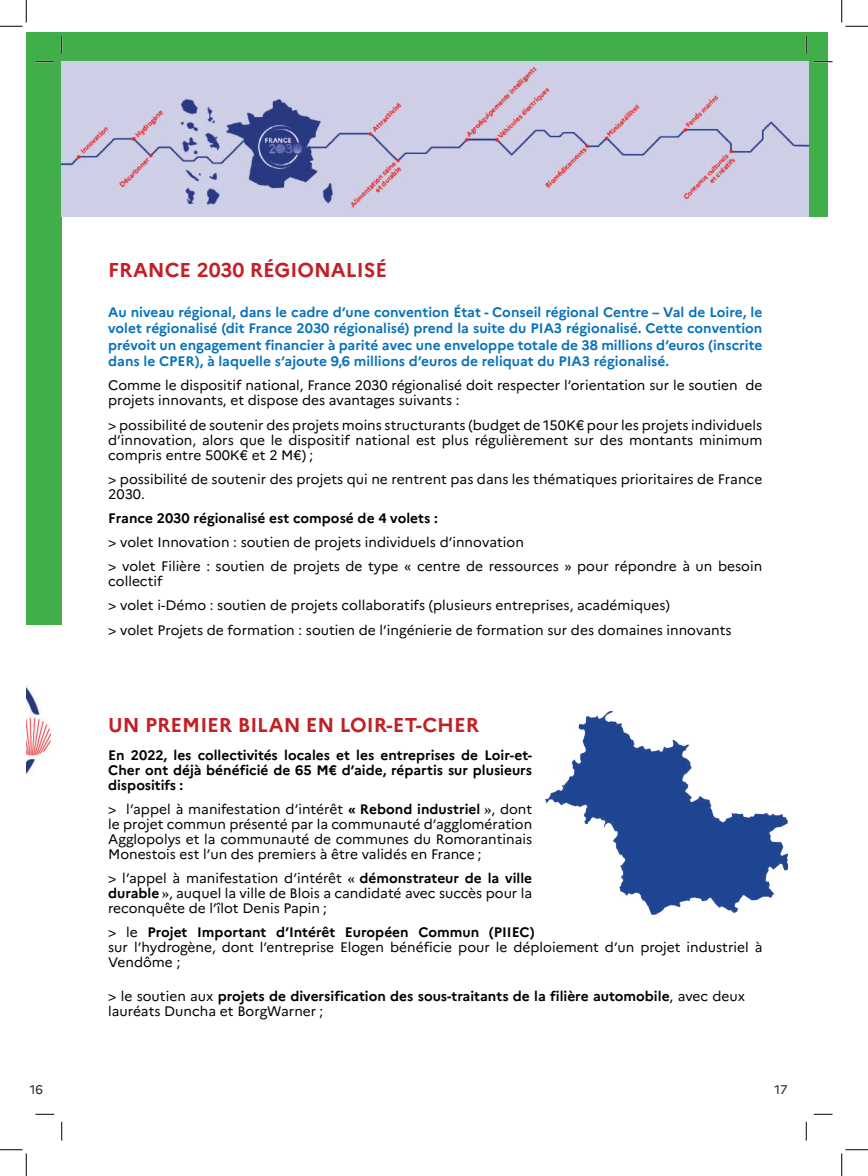
<style>
.page{position:relative;width:868px;height:1176px;background:#fff}
.page>*{position:absolute;margin:0;border:0;box-sizing:border-box;transform-origin:0 0}
.t1{font:700 20px "Marianne";color:#c22025}
.t2{font:13.75px/15px "Marianne";color:#000001}
.t3{font:700 13.75px/16.2px "Marianne";color:#0873bb;text-align:justify}
.t4{font:700 13.75px/15px "Marianne";color:#000001;text-align:justify}
.t5{font:12.5px "Marianne";color:#231f20}
.s1{font-weight:700}
.s2{font-family:"Times New Roman";font-weight:700}
.s3{font-weight:400}
</style>
<div class="page">
<div style="left:26px;top:162px;width:36px;height:462px;background:#40ae49"></div>
<div style="left:26px;top:32px;width:801px;height:184px;background:#40ae49"></div>
<img style="left:62px;top:62px;width:746px;height:154px">
<img style="left:26px;top:685px;width:25px;height:90px">
<img style="left:545px;top:711px;width:242px;height:204px">
<svg style="left:35px;top:61px;width:19px;height:1px"></svg>
<svg style="left:813px;top:61px;width:19px;height:1px"></svg>
<svg style="left:35px;top:1113px;width:19px;height:2px"></svg>
<svg style="left:813px;top:1113px;width:19px;height:2px"></svg>
<svg style="left:61px;top:35px;width:1px;height:19px"></svg>
<svg style="left:61px;top:1122px;width:1px;height:18px"></svg>
<svg style="left:805px;top:35px;width:2px;height:19px"></svg>
<svg style="left:805px;top:1122px;width:2px;height:18px"></svg>
<svg style="left:0;top:0;width:27px;height:27px"></svg>
<svg style="left:0;top:1149px;width:27px;height:27px"></svg>
<svg style="left:841px;top:0;width:26px;height:27px"></svg>
<svg style="left:841px;top:1149px;width:26px;height:27px"></svg>
<h1 class="t1" style="left:108px;top:258px;width:280px">FRANCE 2030 RÉGIONALISÉ</h1>
<p class="t3" style="left:108px;top:304px;width:655px">Au niveau régional, dans le cadre d’une convention État - Conseil régional Centre – Val de Loire, le volet régionalisé (dit France 2030 régionalisé) prend la suite du PIA3 régionalisé. Cette convention prévoit un engagement financier à parité avec une enveloppe totale de 38 millions d’euros (inscrite dans le CPER), à laquelle s’ajoute 9,6 millions d’euros de reliquat du PIA3 régionalisé.</p>
<p class="t2" style="left:108px;top:377px;width:655px">Comme le dispositif national, France 2030 régionalisé doit respecter l’orientation sur le soutien de projets innovants, et dispose des avantages suivants :</p>
<p class="t2" style="left:108px;top:418px;width:655px;text-align:justify">&gt; possibilité de soutenir des projets moins structurants (budget de 150K€ pour les projets individuels d’innovation, alors que le dispositif national est plus régulièrement sur des montants minimum compris entre 500K€ et 2 M€) ;</p>
<p class="t2" style="left:108px;top:472px;width:655px">&gt; possibilité de soutenir des projets qui ne rentrent pas dans les thématiques prioritaires de France<br>2030.</p>
<p class="t4" style="left:108px;top:511px;width:331px">France 2030 régionalisé est composé de 4 volets :</p>
<p class="t2" style="left:108px;top:530px;width:655px;line-height:23.9px">&gt; volet Innovation : soutien de projets individuels d’innovation<br>&gt; volet Filière : soutien de projets de type « centre de ressources » pour répondre à un besoin</p>
<p class="t2" style="left:108px;top:569px;width:563px;line-height:23.9px">collectif<br>&gt; volet i-Démo : soutien de projets collaboratifs (plusieurs entreprises, académiques)</p>
<p class="t2" style="left:108px;top:622px;width:624px">&gt; volet Projets de formation : soutien de l’ingénierie de formation sur des domaines innovants</p>
<h1 class="t1" style="left:108px;top:713px;width:372px">UN PREMIER BILAN EN LOIR-ET-CHER</h1>
<p class="t4" style="left:108px;top:747px;width:425px">En 2022, les collectivités locales et les entreprises de Loir-et-Cher ont déjà bénéficié de 65 M€ d’aide, répartis sur plusieurs dispositifs :</p>
<p class="t2" style="left:108px;top:801px;width:425px;text-align:justify">&gt; l’appel à manifestation d’intérêt <span class="s1">« Rebond industriel</span> <span class="s2">»</span>, dont le projet commun présenté par la communauté d’agglomération Agglopolys et la communauté de communes du Romorantinais Monestois est l’un des premiers à être validés en France ;</p>
<p class="t2" style="left:108px;top:870px;width:425px;text-align:justify">&gt; l’appel à manifestation d’intérêt <span class="s2">«</span> <span class="s1">démonstrateur de la ville durable</span> <span class="s2">»</span>, auquel la ville de Blois a candidaté avec succès pour la reconquête de l’îlot Denis Papin ;</p>
<p class="t2" style="left:108px;top:924px;width:655px">&gt; le <span class="s1">Projet Important d’Intérêt Européen Commun (PIIEC)<br></span>sur l’hydrogène, dont l’entreprise Elogen bénéficie pour le déploiement d’un projet industriel à<br>Vendôme ;</p>
<p class="t4" style="left:108px;top:988px;width:638px"><span class="s3">&gt; le soutien aux</span> projets de diversification des sous-traitants de la filière automobile<span class="s3">, avec deux lauréats Duncha et BorgWarner ;</span></p>
<p class="t5" style="left:30px;top:1081px;width:15px">16</p>
<p class="t5" style="left:774px;top:1081px;width:15px">17</p>
</div>
